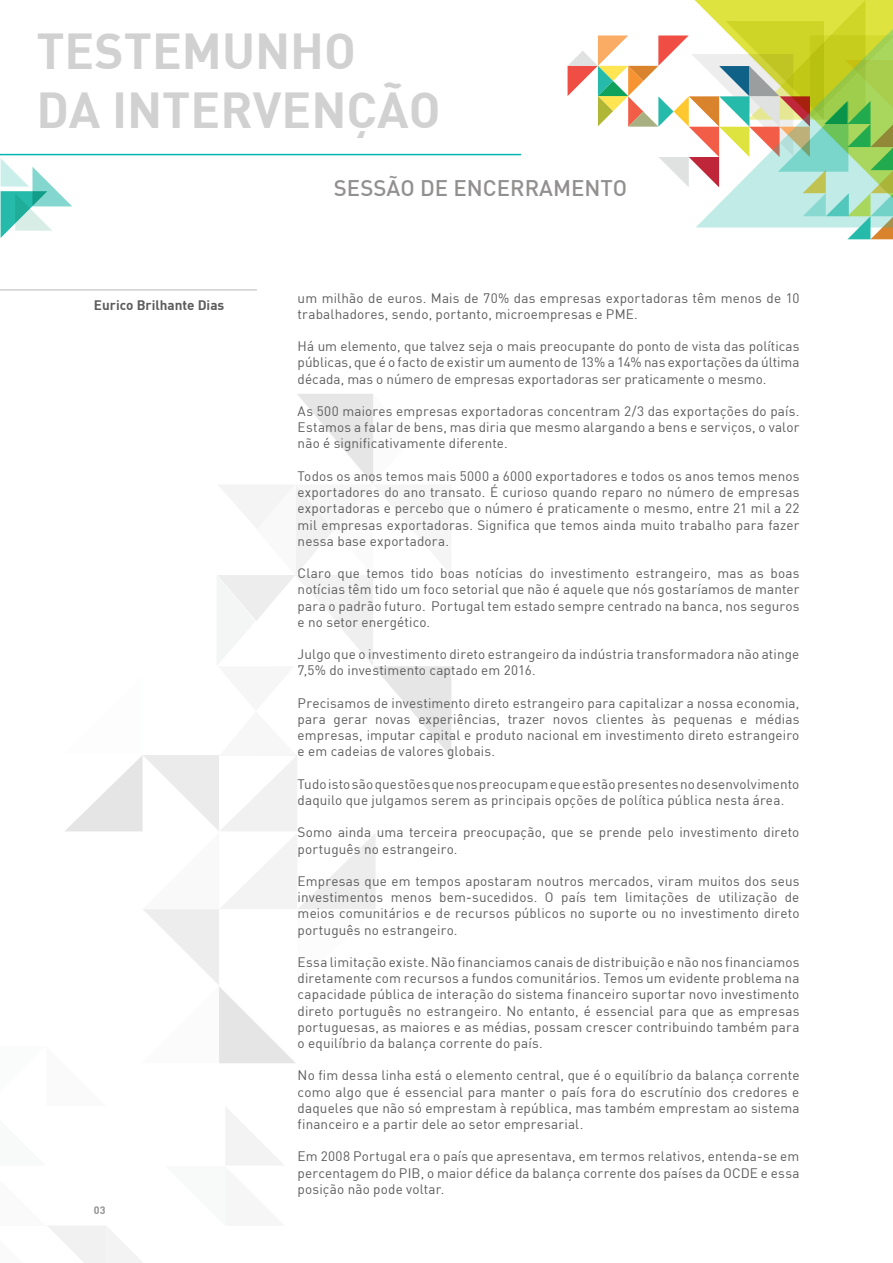
<style>
.page{position:relative;width:893px;height:1263px;background:#fff}
.page>*{position:absolute;margin:0;border:0;box-sizing:border-box;transform-origin:0 0}
.t1{font:700 49.5px/59.4px "DIN";color:#d1d1d1}
.t2{font:500 22.2px "DIN";color:#928f8f}
.t3{font:13.5px/16.2px "DIN";letter-spacing:.01em;color:#5c5c5c;text-align:justify}
.t4{font:700 13.5px "DIN";color:#5c5c5c}
.t5{font:700 10.65px "DIN";color:#928f8f}
</style>
<div class="page">
<hr style="left:0;top:154px;width:521px;height:1px;background:#00b6b2">
<hr style="left:0;top:289px;width:257px;height:2px;background:#d1d1d1">
<svg style="left:48px;top:394px;width:403px;height:869px"></svg>
<svg style="left:1px;top:159px;width:71px;height:79px"></svg>
<svg style="left:568px;top:0;width:325px;height:239px"></svg>
<h1 class="t1" style="left:36px;top:19px;width:406px">TESTEMUNHO<br>DA INTERVENÇÃO</h1>
<h2 class="t2" style="left:334px;top:174px;width:295px">SESSÃO DE ENCERRAMENTO</h2>
<p class="t4" style="left:94px;top:297px;width:132px">EURICO BRILHANTE DIAS</p>
<p class="t5" style="left:94px;top:1204px;width:13px">03</p>
<p class="t3" style="left:298px;top:289px;width:503px">um milhão de euros. Mais de 70% das empresas exportadoras têm menos de 10 trabalhadores, sendo, portanto, microempresas e PME.</p>
<p class="t3" style="left:298px;top:338px;width:503px">Há um elemento, que talvez seja o mais preocupante do ponto de vista das políticas públicas, que é o facto de existir um aumento de 13% a 14% nas exportações da última década, mas o número de empresas exportadoras ser praticamente o mesmo.</p>
<p class="t3" style="left:298px;top:403px;width:503px">As 500 maiores empresas exportadoras concentram 2/3 das exportações do país.<br>Estamos a falar de bens, mas diria que mesmo alargando a bens e serviços, o valor não é significativamente diferente.</p>
<p class="t3" style="left:298px;top:468px;width:503px">Todos os anos temos mais 5000 a 6000 exportadores e todos os anos temos menos exportadores do ano transato. É curioso quando reparo no número de empresas exportadoras e percebo que o número é praticamente o mesmo, entre 21 mil a 22 mil empresas exportadoras. Significa que temos ainda muito trabalho para fazer nessa base exportadora.</p>
<p class="t3" style="left:298px;top:565px;width:503px">Claro que temos tido boas notícias do investimento estrangeiro, mas as boas notícias têm tido um foco setorial que não é aquele que nós gostaríamos de manter para o padrão futuro. Portugal tem estado sempre centrado na banca, nos seguros e no setor energético.</p>
<p class="t3" style="left:298px;top:646px;width:503px">Julgo que o investimento direto estrangeiro da indústria transformadora não atinge<br>7,5% do investimento captado em 2016.</p>
<p class="t3" style="left:298px;top:694px;width:503px">Precisamos de investimento direto estrangeiro para capitalizar a nossa economia, para gerar novas experiências, trazer novos clientes às pequenas e médias empresas, imputar capital e produto nacional em investimento direto estrangeiro e em cadeias de valores globais.</p>
<p class="t3" style="left:298px;top:775px;width:503px">Tudo isto são questões que nos preocupam e que estão presentes no desenvolvimento daquilo que julgamos serem as principais opções de política pública nesta área.</p>
<p class="t3" style="left:298px;top:824px;width:503px">Somo ainda uma terceira preocupação, que se prende pelo investimento direto português no estrangeiro.</p>
<p class="t3" style="left:298px;top:873px;width:503px">Empresas que em tempos apostaram noutros mercados, viram muitos dos seus investimentos menos bem-sucedidos. O país tem limitações de utilização de meios comunitários e de recursos públicos no suporte ou no investimento direto português no estrangeiro.</p>
<p class="t3" style="left:298px;top:954px;width:503px">Essa limitação existe. Não financiamos canais de distribuição e não nos financiamos diretamente com recursos a fundos comunitários. Temos um evidente problema na capacidade pública de interação do sistema financeiro suportar novo investimento direto português no estrangeiro. No entanto, é essencial para que as empresas portuguesas, as maiores e as médias, possam crescer contribuindo também para o equilíbrio da balança corrente do país.</p>
<p class="t3" style="left:298px;top:1067px;width:503px">No fim dessa linha está o elemento central, que é o equilíbrio da balança corrente como algo que é essencial para manter o país fora do escrutínio dos credores e daqueles que não só emprestam à república, mas também emprestam ao sistema financeiro e a partir dele ao setor empresarial.</p>
<p class="t3" style="left:298px;top:1148px;width:503px">Em 2008 Portugal era o país que apresentava, em termos relativos, entenda-se em percentagem do PIB, o maior défice da balança corrente dos países da OCDE e essa posição não pode voltar.</p>
</div>
